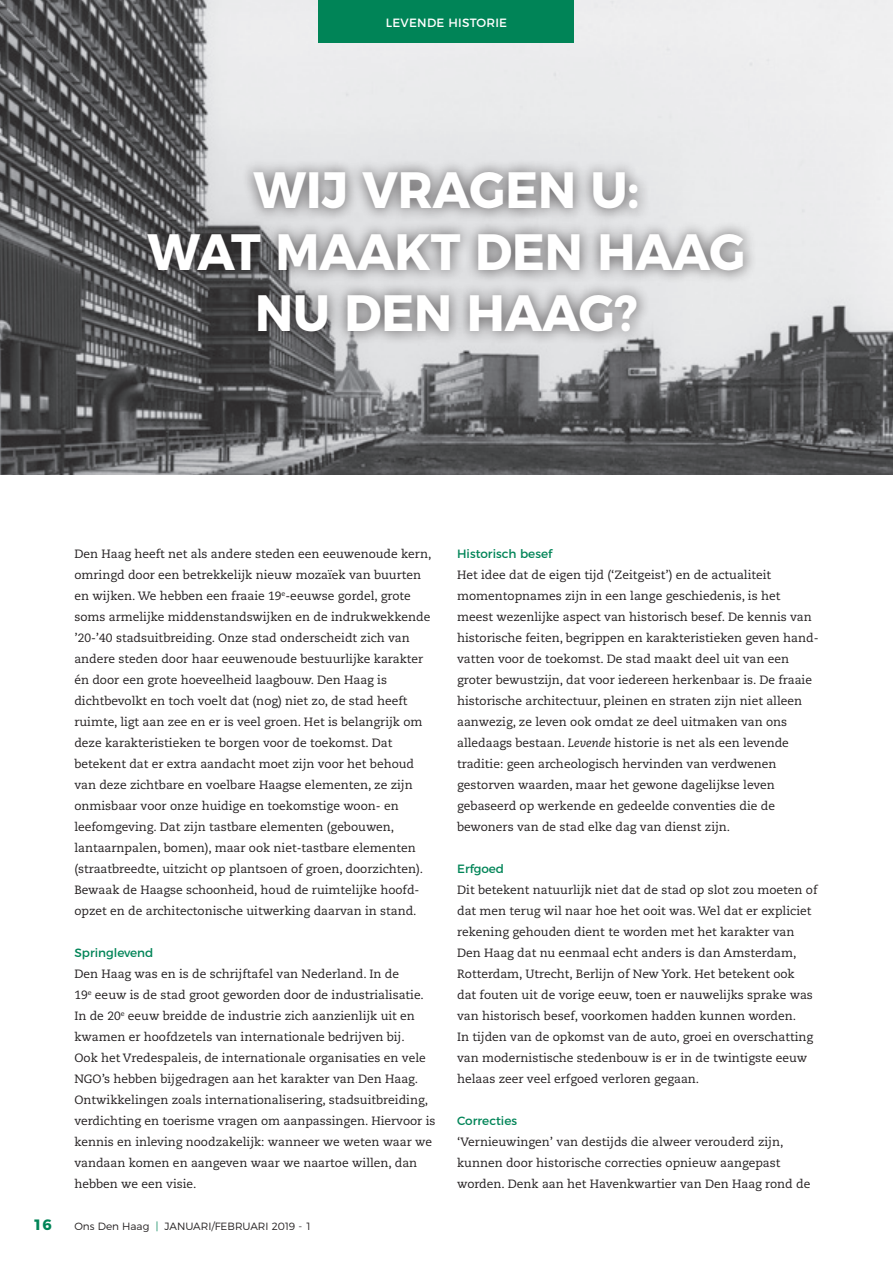
<style>
.page{position:relative;width:893px;height:1263px;background:#fff}
.page>*{position:absolute;margin:0;border:0;box-sizing:border-box;transform-origin:0 0}
.t1{font:700 51px/61.2px "Montserrat";color:#fff;text-align:center;scale:.95 1}
.t2{font:700 15px "Montserrat";color:#008457}
.t3{font:12px/21px "Caecilia LT Std";color:#231f20}
.t4{font:12px "Montserrat";color:#008457}
.t5{font:12px "Montserrat";letter-spacing:.02em;color:#fff}
.t6{font:300 10.5px "Montserrat";color:#231f20}
.s1{color:#008457}
.s2{font-style:italic}
</style>
<div class="page">
<img style="left:0;top:0;width:893px;height:474px">
<div style="left:319px;top:0;width:255px;height:43px;background:#008457"></div>
<div style="left:134px;top:158px;width:623px;height:187px;background:#231f20;opacity:.75"></div>
<p class="t5" style="left:386px;top:13px;width:123px">LEVENDE HISTORIE</p>
<h1 class="t1" style="left:148px;top:156px;width:631px">WIJ VRAGEN U:<br>WAT MAAKT DEN HAAG<br>NU DEN HAAG?</h1>
<p class="t3" style="left:74px;top:544px;width:358px">Den Haag heeft net als andere steden een eeuwenoude kern, omringd door een betrekkelijk nieuw mozaïek van buurten en wijken. We hebben een fraaie 19<sup>e</sup>-eeuwse gordel, grote soms armelijke middenstandswijken en de indrukwekkende ’20-’40 stadsuitbreiding. Onze stad onderscheidt zich van andere steden door haar eeuwenoude bestuurlijke karakter én door een grote hoeveelheid laagbouw. Den Haag is dichtbevolkt en toch voelt dat (nog) niet zo, de stad heeft ruimte, ligt aan zee en er is veel groen. Het is belangrijk om deze karakteristieken te borgen voor de toekomst. Dat betekent dat er extra aandacht moet zijn voor het behoud van deze zichtbare en voelbare Haagse elementen, ze zijn onmisbaar voor onze huidige en toekomstige woon- en leefomgeving. Dat zijn tastbare elementen (gebouwen, lantaarnpalen, bomen), maar ook niet-tastbare elementen (straatbreedte, uitzicht op plantsoen of groen, doorzichten).<br>Bewaak de Haagse schoonheid, houd de ruimtelijke hoofd&shy;opzet en de architectonische uitwerking daarvan in stand.</p>
<p class="t4" style="left:74px;top:943px;width:81px">Springlevend</p>
<p class="t3" style="left:74px;top:964px;width:363px">Den Haag was en is de schrijftafel van Nederland. In de<br>19<sup>e</sup> eeuw is de stad groot geworden door de industrialisatie.<br>In de 20<sup>e</sup> eeuw breidde de industrie zich aanzienlijk uit en kwamen er hoofdzetels van internationale bedrijven bij.<br>Ook het Vredespaleis, de internationale organisaties en vele NGO’s hebben bijgedragen aan het karakter van Den Haag.<br>Ontwikkelingen zoals internationalisering, stadsuitbreiding, verdichting en toerisme vragen om aanpassingen. Hiervoor is kennis en inleving noodzakelijk: wanneer we weten waar we vandaan komen en aangeven waar we naartoe willen, dan hebben we een visie.</p>
<p class="t2" style="left:33px;top:1212px;width:20px">16</p>
<p class="t6" style="left:74px;top:1218px;width:239px">Ons Den Haag <span class="s1">|</span> JANUARI/FEBRUARI 2019 - 1</p>
<p class="t4" style="left:457px;top:544px;width:96px">Historisch besef</p>
<p class="t3" style="left:457px;top:565px;width:363px">Het idee dat de eigen tijd (‘Zeitgeist’) en de actualiteit momentopnames zijn in een lange geschiedenis, is het meest wezenlijke aspect van historisch besef. De kennis van historische feiten, begrippen en karakteristieken geven hand&shy;vatten voor de toekomst. De stad maakt deel uit van een groter bewustzijn, dat voor iedereen herkenbaar is. De fraaie historische architectuur, pleinen en straten zijn niet alleen aanwezig, ze leven ook omdat ze deel uitmaken van ons alledaags bestaan. <span class="s2">Levende</span> historie is net als een levende traditie: geen archeologisch hervinden van verdwenen gestorven waarden, maar het gewone dagelijkse leven gebaseerd op werkende en gedeelde conventies die de bewoners van de stad elke dag van dienst zijn.</p>
<p class="t4" style="left:457px;top:859px;width:49px">Erfgoed</p>
<p class="t3" style="left:457px;top:880px;width:362px">Dit betekent natuurlijk niet dat de stad op slot zou moeten of dat men terug wil naar hoe het ooit was. Wel dat er expliciet rekening gehouden dient te worden met het karakter van Den Haag dat nu eenmaal echt anders is dan Amsterdam, Rotterdam, Utrecht, Berlijn of New York. Het betekent ook<br>dat fouten uit de vorige eeuw, toen er nauwelijks sprake was van historisch besef, voorkomen hadden kunnen worden.<br>In tijden van de opkomst van de auto, groei en overschatting van modernistische stedenbouw is er in de twintigste eeuw helaas zeer veel erfgoed verloren gegaan.</p>
<p class="t4" style="left:457px;top:1111px;width:61px">Correcties</p>
<p class="t3" style="left:457px;top:1132px;width:355px">‘Vernieuwingen’ van destijds die alweer verouderd zijn, kunnen door historische correcties opnieuw aangepast worden. Denk aan het Havenkwartier van Den Haag rond de</p>
</div>
